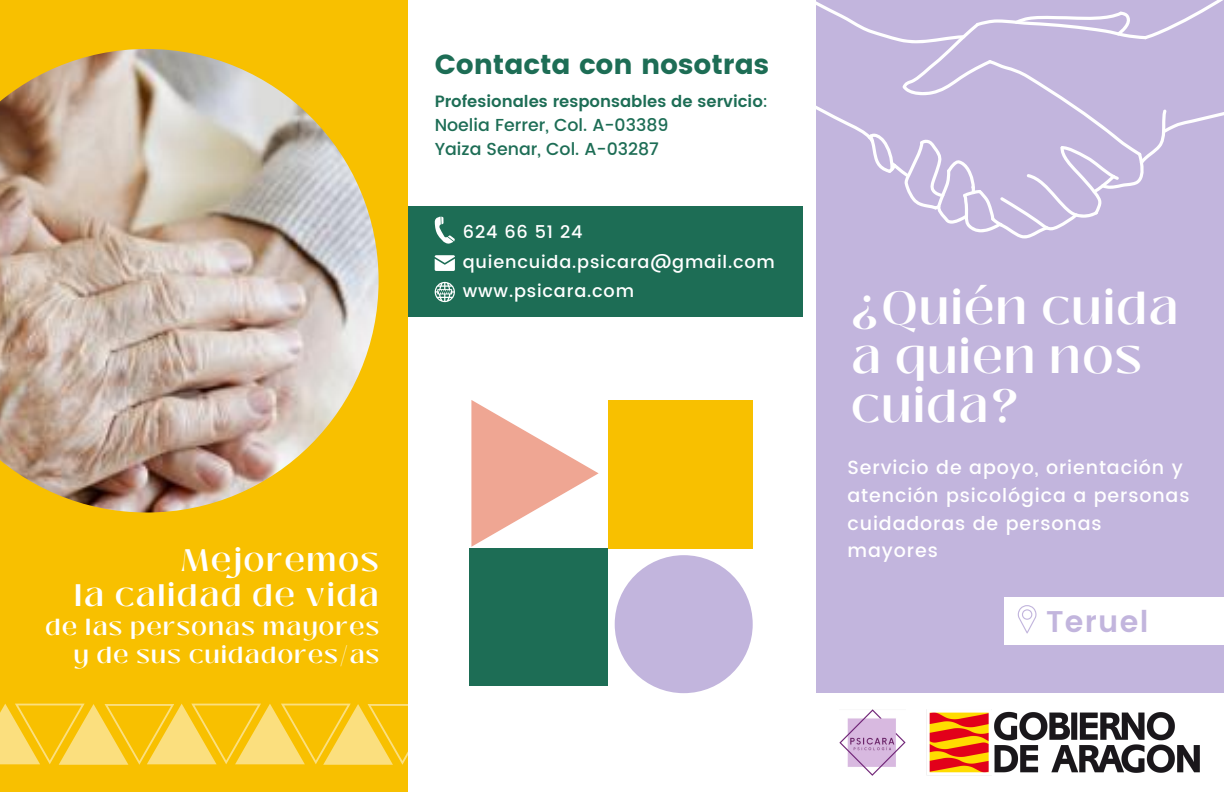
<style>
.page{position:relative;width:1224px;height:792px;background:#fff}
.page>*{position:absolute;margin:0;border:0;box-sizing:border-box;transform-origin:0 0}
.t1{font:600 46.1px/48.9px "Black Mango";letter-spacing:.045em;color:#fff}
.t2{font:600 31.1px/35.2px "Black Mango";letter-spacing:.065em;color:#fff;text-align:right}
.t3{font:600 29.9px "Poppins";letter-spacing:.045em;color:#c2b5dd}
.t4{font:27.5px "Poppins";color:#1d6d55}
.t5{font:600 23.2px/27.8px "Black Mango";letter-spacing:.065em;color:#fff;text-align:right}
.t6{font:500 19px/27.8px "Poppins";letter-spacing:.045em;color:#fff}
.t7{font:500 17.7px/29.2px "Poppins";letter-spacing:.045em;color:#fff}
.t8{font:500 17.4px/24px "Poppins";color:#1d6d55}
.t9{font:600 16.4px "Poppins";color:#1d6d55}
.s1{font-weight:500}
</style>
<div class="page">
<div style="left:816px;top:0;width:408px;height:792px;background:#c2b5dd"></div>
<div style="left:1004px;top:597px;width:220px;height:48px;background:#fff"></div>
<div style="left:404px;top:206px;width:399px;height:111px;background:#1d6d55"></div>
<div style="left:0;top:0;width:408px;height:792px;background:#f8c000"></div>
<div style="left:470px;top:548px;width:138px;height:138px;background:#1d6d55"></div>
<div style="left:608px;top:400px;width:144px;height:148px;background:#f8c000"></div>
<div style="left:615px;top:555px;width:138px;height:138px;background:#c2b5dd;border-radius:50%"></div>
<svg style="left:471px;top:400px;width:128px;height:147px"></svg>
<img style="left:0;top:49px;width:379px;height:464px">
<div style="left:816px;top:693px;width:408px;height:99px;background:#fff"></div>
<svg style="left:816px;top:0;width:408px;height:238px"></svg>
<img style="left:926px;top:709px;width:273px;height:66px">
<img style="left:839px;top:709px;width:66px;height:66px">
<svg style="left:1018px;top:605px;width:19px;height:29px"></svg>
<svg style="left:435px;top:217px;width:20px;height:27px"></svg>
<svg style="left:435px;top:255px;width:20px;height:16px"></svg>
<svg style="left:435px;top:282px;width:20px;height:20px"></svg>
<svg style="left:0;top:704px;width:408px;height:61px"></svg>
<h3 class="t4" style="left:435px;top:48px;width:336px">Contacta con nosotras</h3>
<p class="t9" style="left:435px;top:92px;width:335px">Profesionales responsables de servicio<span class="s1">:</span></p>
<p class="t8" style="left:435px;top:113px;width:235px">Noelia Ferrer, Col. A-03389<br>Yaiza Senar, Col. A-03287</p>
<p class="t7" style="left:463px;top:218px;width:314px">624 66 51 24 quiencuida.psicara@gmail.com www.psicara.com</p>
<h2 class="t2" style="left:74px;top:543px;width:306px">Mejoremos<br>la calidad de vida</h2>
<p class="t5" style="left:45px;top:613px;width:335px">de las personas mayores y de sus cuidadores/as</p>
<h1 class="t1" style="left:852px;top:284px;width:328px">¿Quién cuida a quien nos cuida?</h1>
<p class="t6" style="left:848px;top:454px;width:343px">Servicio de apoyo, orientación y atención psicológica a personas cuidadoras de personas mayores</p>
<h3 class="t3" style="left:1046px;top:604px;width:104px">Teruel</h3>
</div>
